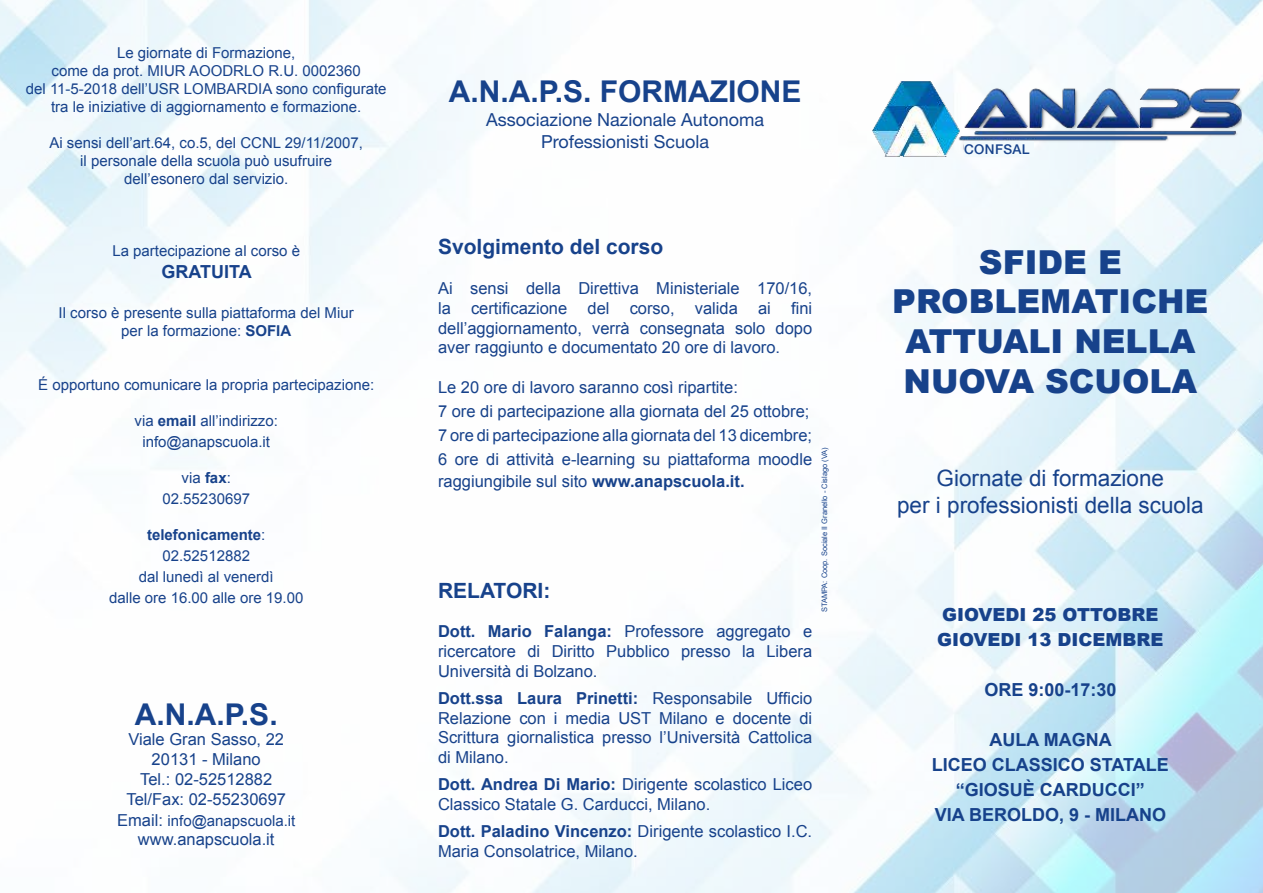
<style>
.page{position:relative;width:1263px;height:893px;background:#fff}
.page>*{position:absolute;margin:0;border:0;box-sizing:border-box;transform-origin:0 0}
.t1{font:900 33px/39.6px "Arial";color:#17428b;text-align:center}
.t2{font:700 30px "Arial";color:#17428b}
.t3{font:22.5px/27px "Arial";color:#17428b;text-align:center}
.t4{font:700 21px "Arial";color:#17428b}
.t5{font:700 18px/24.9px "Arial";color:#17428b;text-align:center}
.t6{font:18px/21.6px "Helvetica Neue LT Std";color:#17428b;text-align:center}
.t7{font:900 18px/24.9px "Arial";color:#17428b}
.t8{font:16.5px/19.8px "Arial";color:#17428b;text-align:justify}
.t9{font:15px/18px "Arial";color:#17428b;text-align:center}
.t10{font:500 13.5px "Helvetica Neue LT Std";letter-spacing:.03em;color:#17428b}
.t11{font:7.5px "Arial";color:#17428b}
.s1{font-weight:700}
.s2{font-size:16.5px}
</style>
<div class="page">
<img style="left:0;top:0;width:1263px;height:893px">
<img style="left:872px;top:81px;width:370px;height:77px">
<div style="left:964px;top:141px;width:70px;height:16px;background:#f2fafd"></div>
<p class="t9" style="left:26px;top:44px;width:362px">Le giornate di Formazione,<br>come da prot. MIUR AOODRLO R.U. 0002360<br>del 11-5-2018 dell’USR LOMBARDIA sono configurate tra le iniziative di aggiornamento e formazione.</p>
<p class="t9" style="left:49px;top:134px;width:315px">Ai sensi dell’art.64, co.5, del CCNL 29/11/2007, il personale della scuola può usufruire dell’esonero dal servizio.</p>
<p class="t9" style="left:112px;top:242px;width:189px">La partecipazione al corso è</p>
<p class="t5" style="left:161px;top:260px;width:92px">GRATUITA</p>
<p class="t9" style="left:59px;top:304px;width:297px">Il corso è presente sulla piattaforma del Miur per la formazione: <span class="s1">SOFIA</span></p>
<p class="t9" style="left:38px;top:376px;width:337px">É opportuno comunicare la propria partecipazione:</p>
<p class="t9" style="left:135px;top:410px;width:145px;line-height:21px">via <span class="s1">email</span> all’indirizzo: info@anapscuola.it</p>
<p class="t9" style="left:162px;top:467px;width:89px;line-height:21px">via <span class="s1">fax</span>:<br>02.55230697</p>
<p class="t9" style="left:109px;top:524px;width:196px;line-height:21px"><span class="s1">telefonicamente</span>:<br>02.52512882<br>dal lunedì al venerdì<br>dalle ore 16.00 alle ore 19.00</p>
<h2 class="t2" style="left:135px;top:695px;width:144px">A.N.A.P.S.</h2>
<p class="t8" style="left:126px;top:730px;width:161px;text-align:center">Viale Gran Sasso, 22<br>20131 - Milano<br>Tel.: 02-52512882<br>Tel/Fax: 02-55230697</p>
<p class="t9" style="left:117px;top:811px;width:180px"><span class="s2">Email:</span> info@anapscuola.it</p>
<p class="t8" style="left:138px;top:830px;width:138px">www.anapscuola.it</p>
<h2 class="t2" style="left:449px;top:72px;width:354px">A.N.A.P.S. FORMAZIONE</h2>
<p class="t6" style="left:486px;top:109px;width:279px">Associazione Nazionale Autonoma<br>Professionisti Scuola</p>
<p class="t4" style="left:438px;top:233px;width:227px">Svolgimento del corso</p>
<p class="t8" style="left:438px;top:279px;width:376px">Ai sensi della Direttiva Ministeriale 170/16, la certificazione del corso, valida ai fini dell’aggiornamento, verrà consegnata solo dopo aver raggiunto e documentato 20 ore di lavoro.</p>
<p class="t8" style="left:438px;top:375px;width:376px;line-height:24px;text-align:left">Le 20 ore di lavoro saranno così ripartite:<br>7 ore di partecipazione alla giornata del 25 ottobre; 7 ore di partecipazione alla giornata del 13 dicembre; 6 ore di attività e-learning su piattaforma moodle</p>
<p class="t8" style="left:438px;top:471px;width:308px">raggiungibile sul sito <span class="s1">www.anapscuola.it.</span></p>
<p class="t4" style="left:438px;top:576px;width:114px">RELATORI:</p>
<p class="t8" style="left:438px;top:622px;width:376px"><span class="s1">Dott. Mario Falanga:</span> Professore aggregato e ricercatore di Diritto Pubblico presso la Libera Università di Bolzano.</p>
<p class="t8" style="left:438px;top:688px;width:376px"><span class="s1">Dott.ssa Laura Prinetti:</span> Responsabile Ufficio Relazione con i media UST Milano e docente di Scrittura giornalistica presso l’Università Cattolica di Milano.</p>
<p class="t8" style="left:438px;top:775px;width:376px"><span class="s1">Dott. Andrea Di Mario:</span> Dirigente scolastico Liceo<br>Classico Statale G. Carducci, Milano.</p>
<p class="t8" style="left:438px;top:821px;width:376px"><span class="s1">Dott. Paladino Vincenzo:</span> Dirigente scolastico I.C.<br>Maria Consolatrice, Milano.</p>
<p class="t11" style="left:819px;top:612px;width:167px;rotate:-90deg">STAMPA: Coop. Sociale Il Granello - Cislago (VA)</p>
<p class="t10" style="left:964px;top:141px;width:67px">CONFSAL</p>
<h1 class="t1" style="left:892px;top:241px;width:318px">SFIDE E<br>PROBLEMATICHE<br>ATTUALI NELLA<br>NUOVA SCUOLA</h1>
<h3 class="t3" style="left:897px;top:465px;width:308px">Giornate di formazione<br>per i professionisti della scuola</h3>
<p class="t7" style="left:937px;top:601px;width:228px">GIOVEDI 25 OTTOBRE<br>GIOVEDI 13 DICEMBRE</p>
<p class="t5" style="left:984px;top:678px;width:134px">ORE 9:00-17:30</p>
<p class="t5" style="left:932px;top:728px;width:238px">AULA MAGNA<br>LICEO CLASSICO STATALE “GIOSUÈ CARDUCCI”<br>VIA BEROLDO, 9 - MILANO</p>
</div>
